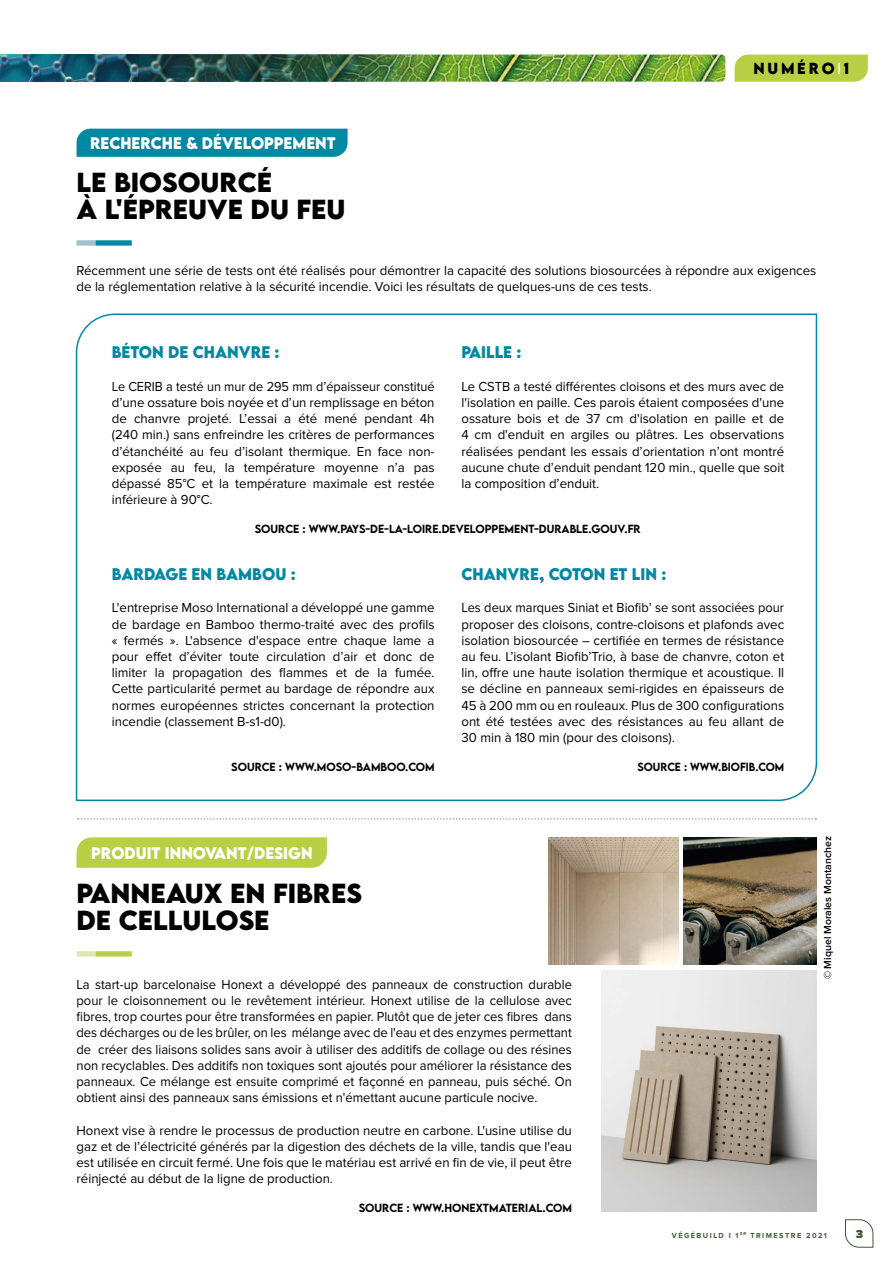
<style>
.page{position:relative;width:893px;height:1263px;background:#fff}
.page>*{position:absolute;margin:0;border:0;box-sizing:border-box;transform-origin:0 0}
.t1{font:700 24.45px/27px "LEMONMILK";color:#000}
.t2{font:700 15px "LEMONMILK";color:#0089a0;scale:.95 1}
.t3{font:700 14.85px "LEMONMILK";color:#fff;scale:.95 1}
.t4{font:700 14.25px "LEMONMILK";letter-spacing:.2em;color:#000}
.t5{font:13.5px/16.2px "Proxima Nova";color:#000;text-align:justify;scale:.96 1}
.t6{font:13.5px/16.2px "Proxima Nova";color:#000;text-align:justify}
.t7{font:13.5px/16.2px "Proxima Nova";color:#000;text-align:justify;scale:.95 1}
.t8{font:13.5px/16.2px "Proxima Nova";color:#000;text-align:justify;scale:.94 1}
.t9{font:900 12px "Proxima Nova";color:#3e5a35}
.t10{font:500 10.5px "LEMONMILK";color:#000}
.t11{font:600 10.5px "Proxima Nova";color:#000}
.t12{font:700 7.5px "Proxima Nova";letter-spacing:.2em;color:#3e5a35}
.s1{font-weight:300;color:#fff}
</style>
<div class="page">
<img style="left:433px;top:55px;width:292px;height:27px">
<svg style="left:845px;top:1219px;width:29px;height:29px"></svg>
<img style="left:0;top:55px;width:433px;height:27px">
<div style="left:735px;top:55px;width:133px;height:27px;background:#b9d044"></div>
<svg style="left:77px;top:837px;width:250px;height:31px;background:#bbd149"></svg>
<div style="left:77px;top:951px;width:19px;height:5px;background:#dee8ac"></div>
<div style="left:96px;top:951px;width:36px;height:5px;background:#b9d044"></div>
<img style="left:601px;top:970px;width:215px;height:242px">
<img style="left:683px;top:837px;width:134px;height:127px">
<img style="left:548px;top:837px;width:130px;height:127px">
<svg style="left:78px;top:818px;width:738px;height:2px"></svg>
<svg style="left:75px;top:313px;width:743px;height:489px"></svg>
<div style="left:77px;top:129px;width:271px;height:28px;background:#0089a0"></div>
<div style="left:77px;top:240px;width:19px;height:6px;background:#a2c1ce"></div>
<div style="left:96px;top:240px;width:36px;height:6px;background:#0089a0"></div>
<p class="t3" style="left:90px;top:133px;width:260px">RECHERCHE &amp; DÉVELOPPEMENT</p>
<h1 class="t1" style="left:77px;top:169px;width:270px">LE BIOSOURCÉ<br>À L'ÉPREUVE DU FEU</h1>
<p class="t4" style="left:753px;top:59px;width:97px">NUMÉRO<span class="s1">I</span>1</p>
<p class="t6" style="left:77px;top:263px;width:741px">Récemment une série de tests ont été réalisés pour démontrer la capacité des solutions biosourcées à répondre aux exigences de la réglementation relative à la sécurité incendie. Voici les résultats de quelques-uns de ces tests.</p>
<p class="t2" style="left:112px;top:342px;width:178px">BÉTON DE CHANVRE :</p>
<p class="t8" style="left:112px;top:378px;width:345px">Le CERIB a testé un mur de 295 mm d’épaisseur constitué d’une ossature bois noyée et d’un remplissage en béton de chanvre projeté. L’essai a été mené pendant 4h (240 min.) sans enfreindre les critères de performances d’étanchéité au feu d’isolant thermique. En face non&shy;exposée au feu, la température moyenne n’a pas dépassé 85°C et la température maximale est restée inférieure à 90°C.</p>
<p class="t2" style="left:461px;top:342px;width:65px">PAILLE :</p>
<p class="t5" style="left:461px;top:378px;width:338px">Le CSTB a testé différentes cloisons et des murs avec de l'isolation en paille. Ces parois étaient composées d'une ossature bois et de 37 cm d'isolation en paille et de 4 cm d'enduit en argiles ou plâtres. Les observations réalisées pendant les essais d’orientation n’ont montré aucune chute d’enduit pendant 120 min., quelle que soit la composition d’enduit.</p>
<p class="t10" style="left:255px;top:522px;width:387px">SOURCE : WWW.PAYS-DE-LA-LOIRE.DEVELOPPEMENT-DURABLE.GOUV.FR</p>
<p class="t2" style="left:112px;top:564px;width:195px">BARDAGE EN BAMBOU :</p>
<p class="t6" style="left:112px;top:600px;width:324px">L'entreprise Moso International a développé une gamme de bardage en Bamboo thermo-traité avec des profils « fermés ». L'absence d'espace entre chaque lame a pour effet d’éviter toute circulation d’air et donc de limiter la propagation des flammes et de la fumée.<br>Cette particularité permet au bardage de répondre aux normes européennes strictes concernant la protection incendie (classement B-s1-d0).</p>
<p class="t10" style="left:231px;top:760px;width:205px">SOURCE : WWW.MOSO-BAMBOO.COM</p>
<p class="t2" style="left:461px;top:564px;width:217px">CHANVRE, COTON ET LIN :</p>
<p class="t7" style="left:461px;top:600px;width:341px">Les deux marques Siniat et Biofib’ se sont associées pour proposer des cloisons, contre-cloisons et plafonds avec isolation biosourcée – certifiée en termes de résistance au feu. L’isolant Biofib’Trio, à base de chanvre, coton et lin, offre une haute isolation thermique et acoustique. Il se décline en panneaux semi-rigides en épaisseurs de 45 à 200 mm ou en rouleaux. Plus de 300 configurations ont été testées avec des résistances au feu allant de 30 min à 180 min (pour des cloisons).</p>
<p class="t10" style="left:637px;top:760px;width:148px">SOURCE : WWW.BIOFIB.COM</p>
<p class="t3" style="left:91px;top:842px;width:235px">PRODUIT INNOVANT/DESIGN</p>
<h1 class="t1" style="left:77px;top:880px;width:287px">PANNEAUX EN FIBRES<br>DE CELLULOSE</h1>
<p class="t5" style="left:77px;top:976px;width:518px">La start-up barcelonaise Honext a développé des panneaux de construction durable pour le cloisonnement ou le revêtement intérieur. Honext utilise de la cellulose avec fibres, trop courtes pour être transformées en papier. Plutôt que de jeter ces fibres dans des décharges ou de les brûler, on les mélange avec de l'eau et des enzymes permettant de créer des liaisons solides sans avoir à utiliser des additifs de collage ou des résines non recyclables. Des additifs non toxiques sont ajoutés pour améliorer la résistance des panneaux. Ce mélange est ensuite comprimé et façonné en panneau, puis séché. On obtient ainsi des panneaux sans émissions et n'émettant aucune particule nocive.</p>
<p class="t6" style="left:77px;top:1122px;width:497px">Honext vise à rendre le processus de production neutre en carbone. L'usine utilise du gaz et de l’électricité générés par la digestion des déchets de la ville, tandis que l'eau est utilisée en circuit fermé. Une fois que le matériau est arrivé en fin de vie, il peut être réinjecté au début de la ligne de production.</p>
<p class="t10" style="left:359px;top:1201px;width:215px">SOURCE : WWW.HONEXTMATERIAL.COM</p>
<p class="t11" style="left:823px;top:979px;width:145px;rotate:-90deg">© Miquel Morales Montanchez</p>
<p class="t12" style="left:672px;top:1232px;width:157px">VÉGÉBUILD I 1 <sup>ER</sup> TRIMESTRE 2021</p>
<p class="t9" style="left:856px;top:1227px;width:9px">3</p>
</div>
